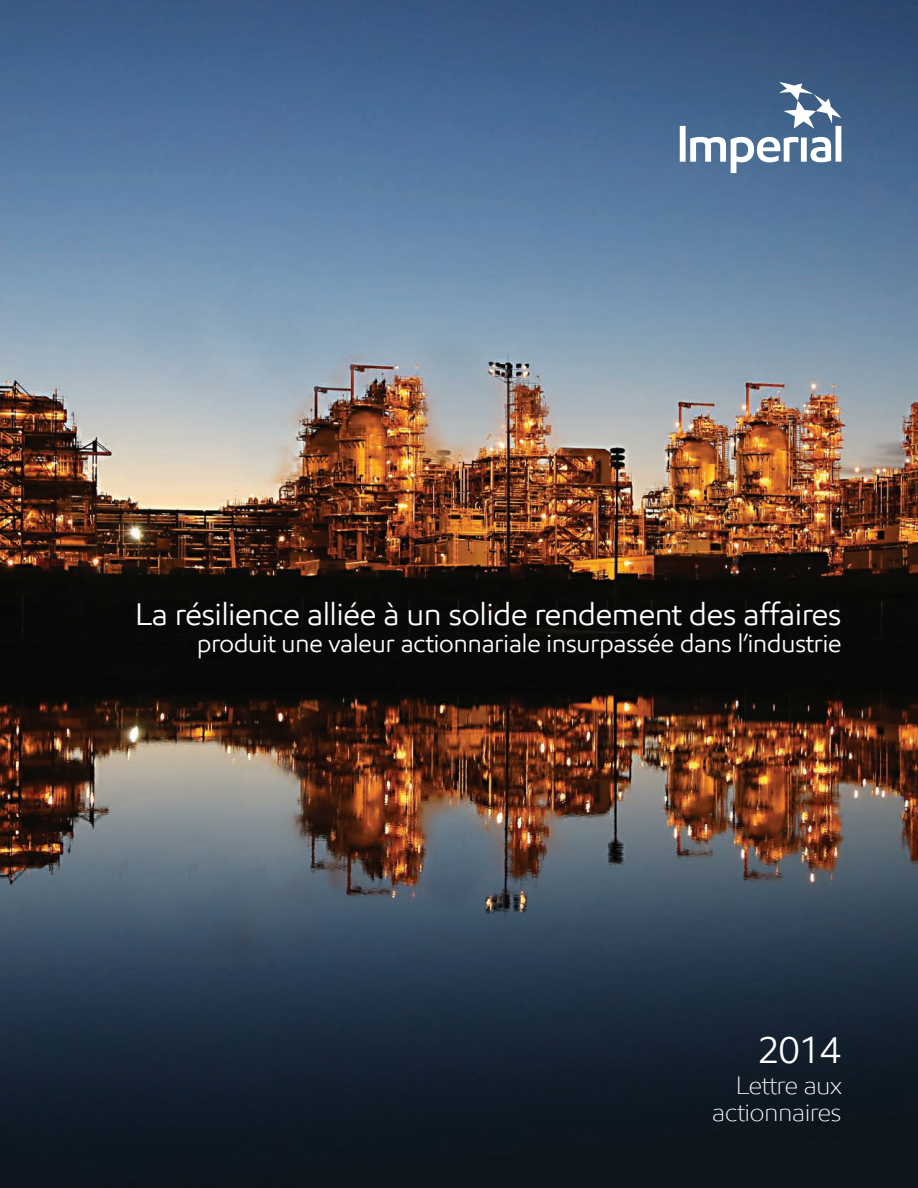
<style>
.page{position:relative;width:918px;height:1188px;background:#fff}
.page>*{position:absolute;margin:0;border:0;box-sizing:border-box;transform-origin:0 0}
.t1{font:37.5px "E Mprint";color:#fff}
.t2{font:31.5px "E Mprint";color:#fff}
.t3{font:25.5px "E Mprint";color:#fff}
.t4{font:300 25.5px/26.5px "E Mprint";color:#fff;text-align:right}
</style>
<div class="page">
<img style="left:0;top:0;width:918px;height:1188px">
<svg style="left:680px;top:82px;width:161px;height:91px"></svg>
<p class="t2" style="left:135px;top:595px;width:708px">La résilience alliée à un solide rendement des affaires</p>
<p class="t3" style="left:197px;top:628px;width:646px">produit une valeur actionnariale insurpassée dans l’industrie</p>
<h1 class="t1" style="left:758px;top:1027px;width:85px">2014</h1>
<p class="t4" style="left:712px;top:1072px;width:131px">Lettre aux actionnaires</p>
</div>
